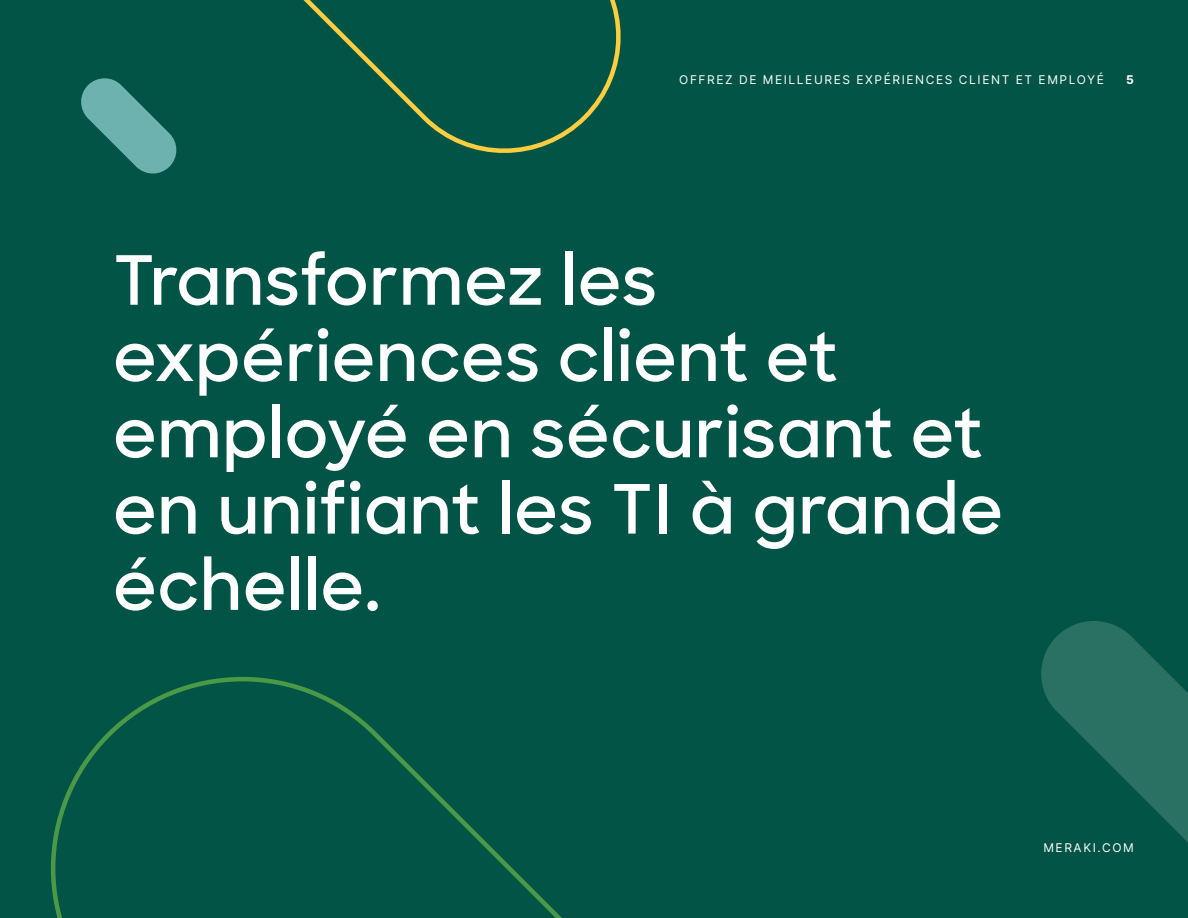
<style>
.page{position:relative;width:1188px;height:918px;background:#025546}
.page>*{position:absolute;margin:0;border:0;box-sizing:border-box;transform-origin:0 0}
._1_-_Heading{font:600 67.95px/76.3px "Sharp Sans";letter-spacing:.01em;color:#fff}
._0_-_Header_Text_-_O{font:12px "Inter";letter-spacing:.13em;color:#fff}
._0_-_Header_Text_-_O-2{font:700 12px "Inter";color:#fff}
</style>
<div class="page">
<svg style="left:303px;top:0;width:318px;height:153px"></svg>
<svg style="left:51px;top:677px;width:511px;height:241px"></svg>
<svg style="left:1041px;top:621px;width:147px;height:221px;fill:#2a7063"></svg>
<svg style="left:81px;top:78px;width:96px;height:96px"></svg>
<p class="_0_-_Header_Text_-_O" style="left:679px;top:71px;width:426px">OFFREZ DE MEILLEURES EXPÉRIENCES CLIENT ET EMPLOYÉ</p>
<p class="_0_-_Header_Text_-_O-2" style="left:1126px;top:71px;width:9px">5</p>
<p class="_1_-_Heading" style="left:113px;top:239px;width:892px">Transformez les expériences client et employé en sécurisant et en unifiant les TI à grande échelle.</p>
<p class="_0_-_Header_Text_-_O" style="left:1043px;top:839px;width:92px">MERAKI.COM</p>
</div>
